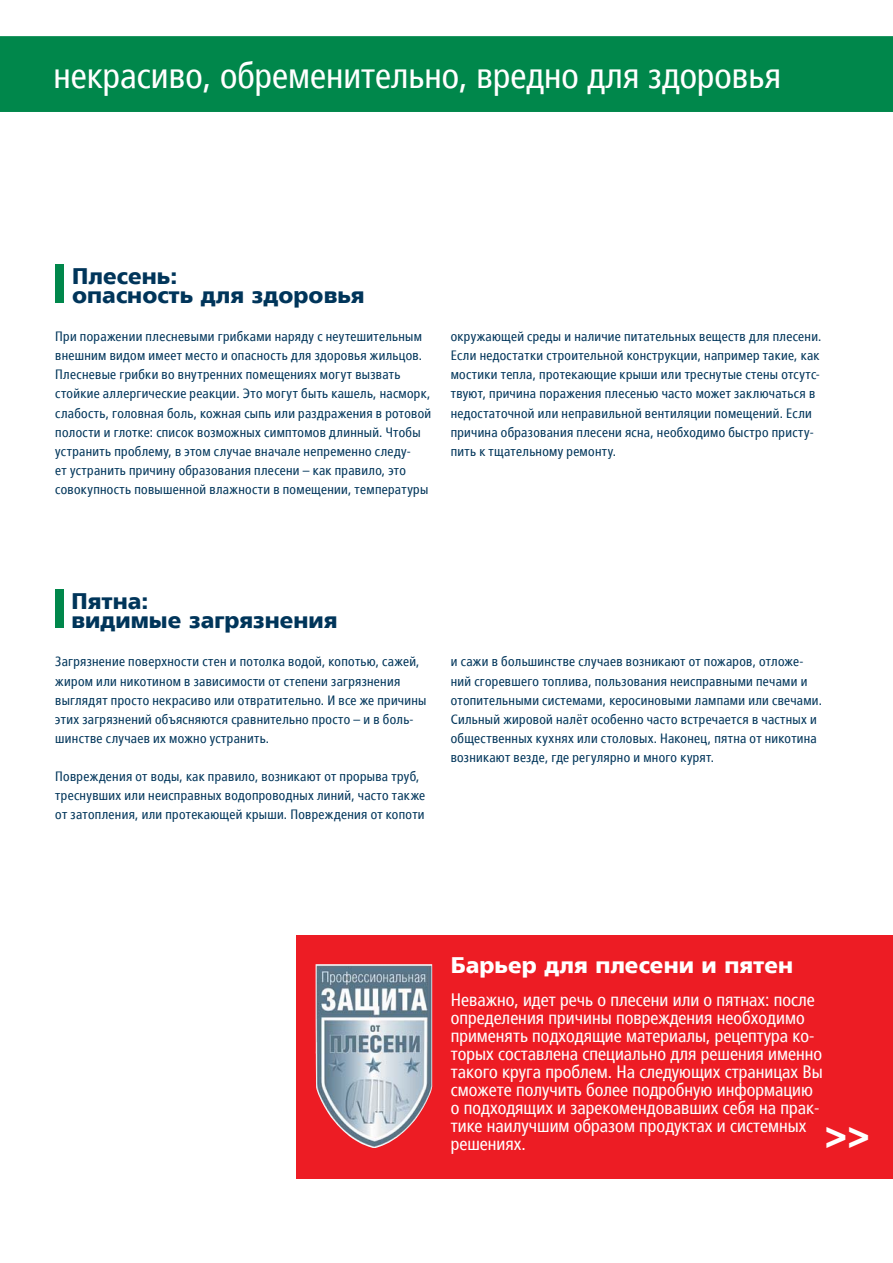
<style>
.page{position:relative;width:893px;height:1263px;background:#fff}
.page>*{position:absolute;margin:0;border:0;box-sizing:border-box;transform-origin:0 0}
.t1{font:700 38.4px "Arial";color:#fff}
.t2{font:condensed 36px "Frutiger LTCYR";color:#fff}
.t3{font:900 22.5px/19.2px "Frutiger LTCYR";color:#00355a}
.t4{font:900 22.5px "Frutiger LTCYR";color:#fff}
.t5{font:condensed 18px/18px "Frutiger LTCYR";color:#fff}
.t6{font:condensed 13.5px/19.2px "Frutiger LTCYR";letter-spacing:.02em;color:#00355a}
</style>
<div class="page">
<div style="left:296px;top:935px;width:597px;height:244px;background:#ed1c24"></div>
<div style="left:0;top:36px;width:893px;height:76px;background:#00874b"></div>
<img style="left:316px;top:964px;width:116px;height:184px">
<div style="left:55px;top:264px;width:9px;height:39px;background:#00874b"></div>
<div style="left:55px;top:590px;width:9px;height:38px;background:#00874b"></div>
<h2 class="t2" style="left:54px;top:61px;width:729px">некрасиво, обременительно, вредно для здоровья</h2>
<h3 class="t3" style="left:72px;top:268px;width:294px">Плесень:<br>опасность для здоровья</h3>
<p class="t6" style="left:55px;top:328px;width:378px">При поражении плесневыми грибками наряду с неутешительным внешним видом имеет место и опасность для здоровья жильцов.<br>Плесневые грибки во внутренних помещениях могут вызвать стойкие аллергические реакции. Это могут быть кашель, насморк, слабость, головная боль, кожная сыпь или раздражения в ротовой полости и глотке: список возможных симптомов длинный. Чтобы устранить проблему, в этом случае вначале непременно следу-<br>ет устранить причину образования плесени – как правило, это совокупность повышенной влажности в помещении, температуры</p>
<p class="t6" style="left:451px;top:328px;width:372px">окружающей среды и наличие питательных веществ для плесени.<br>Если недостатки строительной конструкции, например такие, как мостики тепла, протекающие крыши или треснутые стены отсутс&shy;твуют, причина поражения плесенью часто может заключаться в недостаточной или неправильной вентиляции помещений. Если причина образования плесени ясна, необходимо быстро присту&shy;пить к тщательному ремонту.</p>
<h3 class="t3" style="left:71px;top:593px;width:268px">Пятна:<br>видимые загрязнения</h3>
<p class="t6" style="left:55px;top:653px;width:373px">Загрязнение поверхности стен и потолка водой, копотью, сажей, жиром или никотином в зависимости от степени загрязнения выглядят просто некрасиво или отвратительно. И все же причины этих загрязнений объясняются сравнительно просто – и в боль&shy;шинстве случаев их можно устранить.</p>
<p class="t6" style="left:55px;top:768px;width:371px">Повреждения от воды, как правило, возникают от прорыва труб, треснувших или неисправных водопроводных линий, часто также от затопления, или протекающей крыши. Повреждения от копоти</p>
<p class="t6" style="left:451px;top:653px;width:373px">и сажи в большинстве случаев возникают от пожаров, отложе&shy;ний сгоревшего топлива, пользования неисправными печами и отопительными системами, керосиновыми лампами или свечами.<br>Сильный жировой налёт особенно часто встречается в частных и общественных кухнях или столовых. Наконец, пятна от никотина возникают везде, где регулярно и много курят.</p>
<h3 class="t4" style="left:451px;top:956px;width:344px">Барьер для плесени и пятен</h3>
<p class="t5" style="left:451px;top:992px;width:374px">Неважно, идет речь о плесени или о пятнах: после определения причины повреждения необходимо применять подходящие материалы, рецептура ко&shy;торых составлена специально для решения именно такого круга проблем. На следующих страницах Вы сможете получить более подробную информацию о подходящих и зарекомендовавших себя на прак&shy;тике наилучшим образом продуктах и системных решениях.</p>
<h1 class="t1" style="left:825px;top:1116px;width:46px">&gt;&gt;</h1>
</div>
